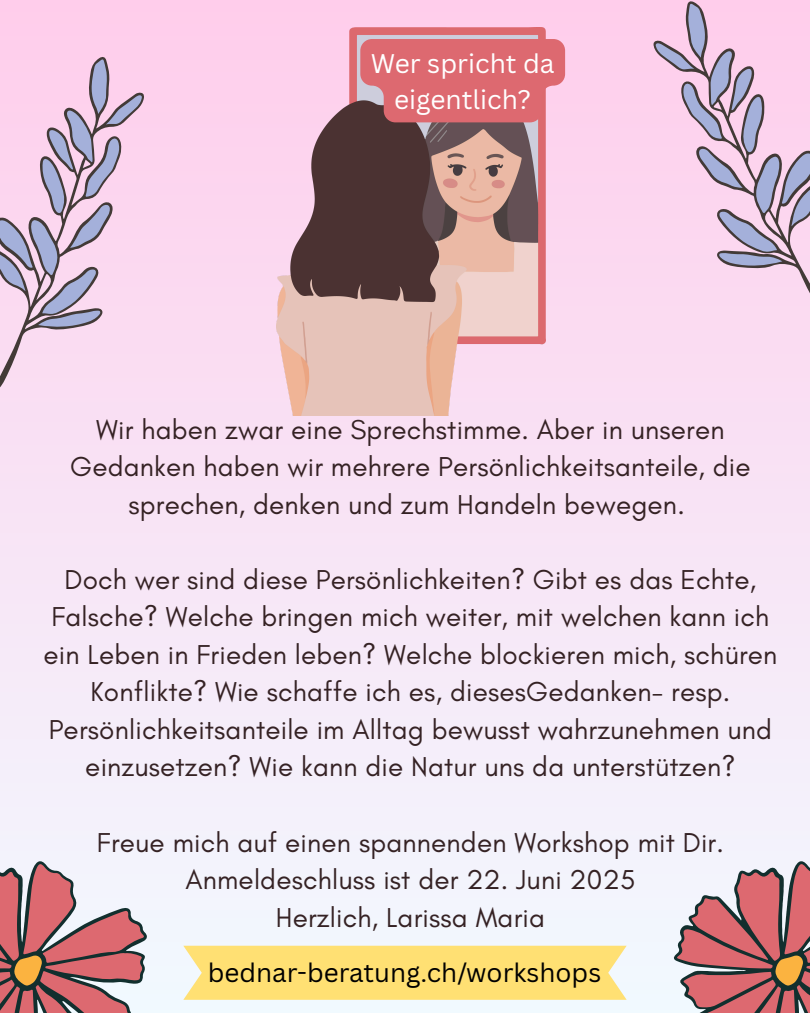
<style>
.page{position:relative;width:810px;height:1013px;background:#fff}
.page>*{position:absolute;margin:0;border:0;box-sizing:border-box;transform-origin:0 0}
.t1{font:27.8px/37.5px "Glacial Indifference";letter-spacing:.005em;color:#352224;text-align:center}
.t2{font:26.2px/36.7px "Canva Sans";color:#fff;text-align:center}
.t3{font:26px "Canva Sans";color:#000}
</style>
<div class="page">
<div style="left:0;top:0;width:810px;height:1012px;background:linear-gradient(to bottom,#ffcdeb,#f1faff)"></div>
<img style="left:277px;top:27px;width:268px;height:388px">
<svg style="left:646px;top:0;width:164px;height:344px;background:#fad7ef"></svg>
<svg style="left:655px;top:2px;width:155px;height:272px;background:#dabcd6"></svg>
<svg style="left:0;top:47px;width:148px;height:353px;background:#f6d7ed"></svg>
<svg style="left:0;top:58px;width:143px;height:274px;background:#d6bcd5"></svg>
<svg style="left:0;top:857px;width:148px;height:155px"></svg>
<svg style="left:673px;top:857px;width:137px;height:155px"></svg>
<div style="left:183px;top:945px;width:444px;height:54px;background:#ffe073"></div>
<svg style="left:360px;top:39px;width:205px;height:83px;background:#d96e76"></svg>
<h1 class="t2" style="left:371px;top:44px;width:185px">Wer spricht da eigentlich?</h1>
<p class="t1" style="left:70px;top:410px;width:682px">Wir haben zwar eine Sprechstimme. Aber in unseren<br>Gedanken haben wir mehrere Persönlichkeitsanteile, die sprechen, denken und zum Handeln bewegen.</p>
<p class="t1" style="left:43px;top:560px;width:735px">Doch wer sind diese Persönlichkeiten? Gibt es das Echte, Falsche? Welche bringen mich weiter, mit welchen kann ich ein Leben in Frieden leben? Welche blockieren mich, schüren Konflikte? Wie schaffe ich es, diesesGedanken- resp.<br>Persönlichkeitsanteile im Alltag bewusst wahrzunehmen und einzusetzen? Wie kann die Natur uns da unterstützen?</p>
<h1 class="t1" style="left:97px;top:823px;width:628px">Freue mich auf einen spannenden Workshop mit Dir.<br>Anmeldeschluss ist der 22. Juni 2025<br>Herzlich, Larissa Maria</h1>
<h1 class="t3" style="left:208px;top:954px;width:395px">bednar-beratung.ch/workshops</h1>
</div>
